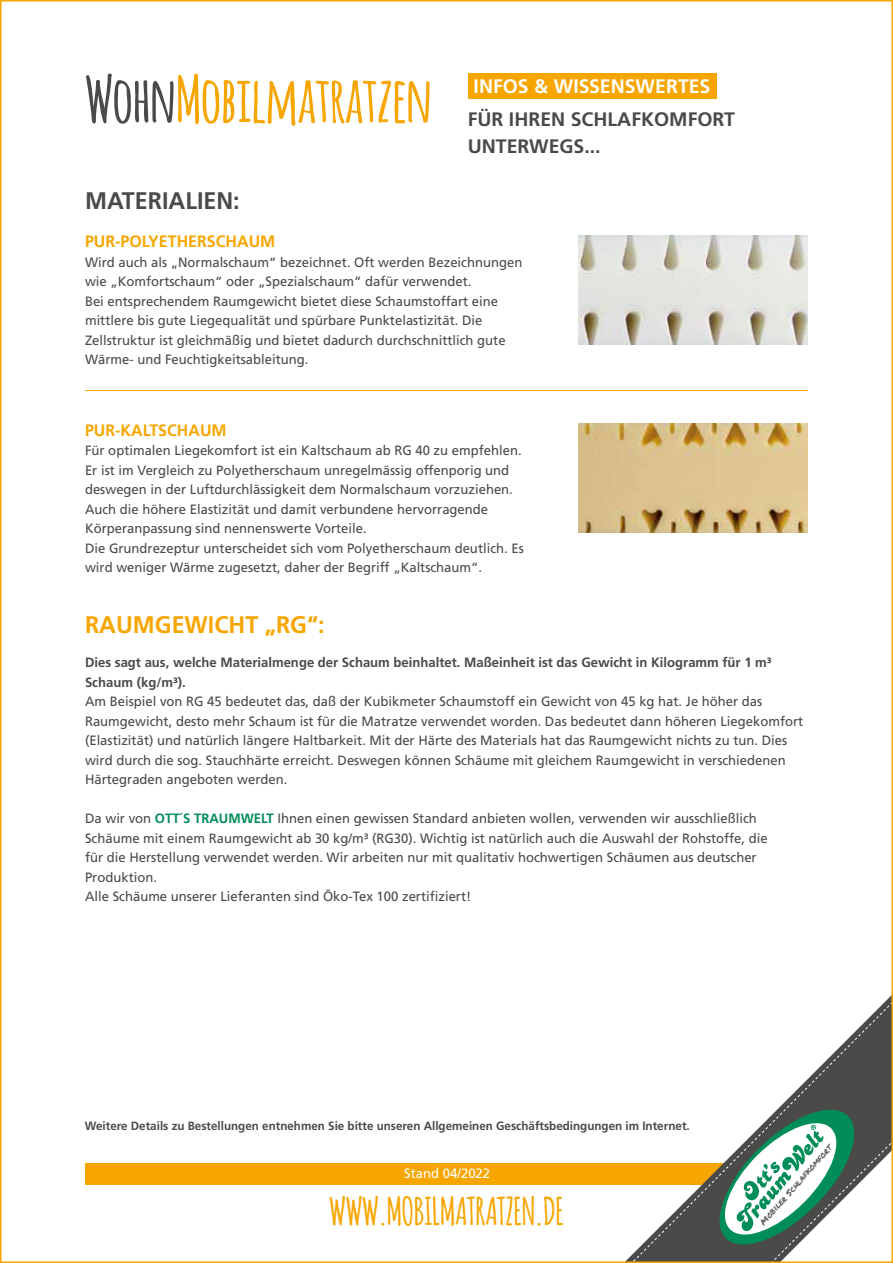
<style>
.page{position:relative;width:893px;height:1263px;background:#fff}
.page>*{position:absolute;margin:0;border:0;box-sizing:border-box;transform-origin:0 0}
.t1{font:700 63px "Amatic";color:#f7a600}
.t2{font:700 37.5px "Amatic";color:#f7a600}
.t3{font:700 24px "Frutiger LT";color:#f7a600}
.t4{font:700 24px "Frutiger LT";color:#4a4a49}
.t5{font:700 19.5px/26.2px "Frutiger LT";color:#4a4a49}
.t6{font:700 19.5px "Frutiger LT";color:#fff}
.t7{font:700 16.5px "Frutiger LT";color:#f7a600}
.t8{font:13.5px/19.5px "Frutiger LT";color:#4a4a49}
.t9{font:700 13.5px/19.5px "Frutiger LT";color:#4a4a49}
.t10{font:13.5px "Frutiger LT";color:#fff}
.t11{font:700 12px "Frutiger LT";color:#4a4a49}
.t12{font:8.7px "Permanent Marker";color:#646363}
.s1{color:#4a4a49}
.s2{font-weight:700;color:#008d58}
</style>
<div class="page">
<div style="left:85px;top:1163px;width:732px;height:21px;background:#f7a600"></div>
<svg style="left:582px;top:997px;width:308px;height:263px"></svg>
<svg style="left:652px;top:1042px;width:238px;height:218px"></svg>
<hr style="left:85px;top:390px;width:723px;height:1px;background:#f7a600">
<img style="left:579px;top:423px;width:229px;height:110px">
<img style="left:579px;top:235px;width:229px;height:110px">
<div style="left:468px;top:74px;width:248px;height:25px;background:#f7a600"></div>
<h1 class="t1" style="left:85px;top:54px;width:348px"><span class="s1">Wohn</span>Mobilmatratzen</h1>
<h3 class="t4" style="left:85px;top:187px;width:156px">MATERIALIEN:</h3>
<h3 class="t6" style="left:473px;top:75px;width:238px">INFOS &amp; WISSENSWERTES</h3>
<h3 class="t5" style="left:468px;top:106px;width:269px">FÜR IHREN SCHLAFKOMFORT<br>UNTERWEGS...</h3>
<p class="t7" style="left:85px;top:232px;width:192px">PUR-POLYETHERSCHAUM</p>
<p class="t8" style="left:85px;top:253px;width:439px">Wird auch als „Normalschaum“ bezeichnet. Oft werden Bezeichnungen wie „Komfortschaum“ oder „Spezialschaum“ dafür verwendet.<br>Bei entsprechendem Raumgewicht bietet diese Schaumstoffart eine mittlere bis gute Liegequalität und spürbare Punktelastizität. Die Zellstruktur ist gleichmäßig und bietet dadurch durchschnittlich gute Wärme- und Feuchtigkeitsableitung.</p>
<p class="t7" style="left:85px;top:420px;width:143px">PUR-KALTSCHAUM</p>
<p class="t8" style="left:85px;top:441px;width:440px">Für optimalen Liegekomfort ist ein Kaltschaum ab RG 40 zu empfehlen.<br>Er ist im Vergleich zu Polyetherschaum unregelmässig offenporig und deswegen in der Luftdurchlässigkeit dem Normalschaum vorzuziehen.<br>Auch die höhere Elastizität und damit verbundene hervorragende Körperanpassung sind nennenswerte Vorteile.<br>Die Grundrezeptur unterscheidet sich vom Polyetherschaum deutlich. Es wird weniger Wärme zugesetzt, daher der Begriff „Kaltschaum“.</p>
<h3 class="t3" style="left:85px;top:610px;width:241px">RAUMGEWICHT „RG“:</h3>
<p class="t9" style="left:85px;top:653px;width:688px">Dies sagt aus, welche Materialmenge der Schaum beinhaltet. Maßeinheit ist das Gewicht in Kilogramm für 1 m³<br>Schaum (kg/m³).</p>
<p class="t8" style="left:85px;top:692px;width:720px">Am Beispiel von RG 45 bedeutet das, daß der Kubikmeter Schaumstoff ein Gewicht von 45 kg hat. Je höher das Raumgewicht, desto mehr Schaum ist für die Matratze verwendet worden. Das bedeutet dann höheren Liegekomfort (Elastizität) und natürlich längere Haltbarkeit. Mit der Härte des Materials hat das Raumgewicht nichts zu tun. Dies wird durch die sog. Stauchhärte erreicht. Deswegen können Schäume mit gleichem Raumgewicht in verschiedenen Härtegraden angeboten werden.</p>
<p class="t8" style="left:85px;top:809px;width:684px">Da wir von <span class="s2">OTT´S TRAUMWELT</span> Ihnen einen gewissen Standard anbieten wollen, verwenden wir ausschließlich Schäume mit einem Raumgewicht ab 30 kg/m³ (RG30). Wichtig ist natürlich auch die Auswahl der Rohstoffe, die für die Herstellung verwendet werden. Wir arbeiten nur mit qualitativ hochwertigen Schäumen aus deutscher Produktion.<br>Alle Schäume unserer Lieferanten sind Öko-Tex 100 zertifiziert!</p>
<p class="t11" style="left:85px;top:1118px;width:607px">Weitere Details zu Bestellungen entnehmen Sie bitte unseren Allgemeinen Geschäftsbedingungen im Internet.</p>
<p class="t10" style="left:404px;top:1165px;width:87px">Stand 04/2022</p>
<h2 class="t2" style="left:329px;top:1185px;width:236px">WWW.MOBILMATRATZEN.DE</h2>
<p class="t12" style="left:757px;top:1219px;width:105px;rotate:-49deg">Mobiler Schlafkomfort</p>
</div>
